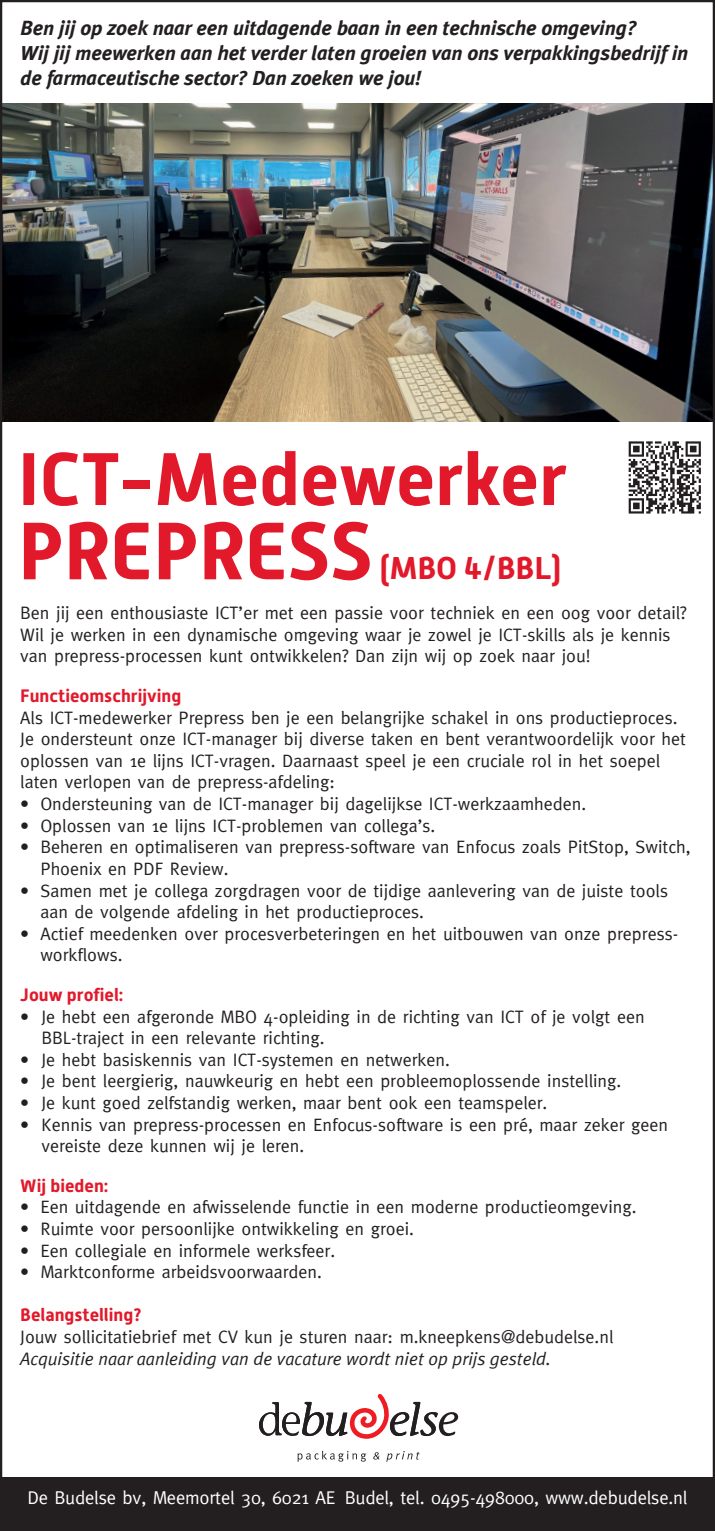
<style>
.page{position:relative;width:715px;height:1531px;background:#fff}
.page>*{position:absolute;margin:0;border:0;box-sizing:border-box;transform-origin:0 0}
.t1{font:700 81px "Alwyn New";color:#e2192b}
.t2{font:700 74.25px "Alwyn New";color:#e2192b}
.t3{font:700 31.5px "Alwyn New";color:#e2192b}
.t4{font:italic 700 20.25px/24.8px "Meta Plus";letter-spacing:-.01em;color:#231f20}
.t5{font:18.45px "Meta";letter-spacing:-.01em;color:#fff}
.t6{font:18px/21.6px "Meta";color:#231f20}
.t7{font:italic 18px "Meta Plus Normal";color:#231f20}
.t8{font:700 18px "Alwyn New";color:#e2192b}
</style>
<div class="page">
<svg style="left:297px;top:1451px;width:69px;height:11px"></svg>
<svg style="left:373px;top:1452px;width:6px;height:7px"></svg>
<svg style="left:386px;top:1451px;width:33px;height:11px"></svg>
<svg style="left:259px;top:1394px;width:199px;height:45px"></svg>
<svg style="left:628px;top:441px;width:73px;height:73px"></svg>
<svg style="left:628px;top:441px;width:72px;height:72px"></svg>
<img style="left:3px;top:103px;width:708px;height:318px">
<div style="left:0;top:1478px;width:714px;height:53px;background:#231f20"></div>
<p class="t4" style="left:20px;top:16px;width:669px">Ben jij op zoek naar een uitdagende baan in een technische omgeving?<br>Wij jij meewerken aan het verder laten groeien van ons verpakkingsbedrijf in de farmaceutische sector? Dan zoeken we jou!</p>
<h2 class="t2" style="left:18px;top:436px;width:550px">ICT-Medewerker</h2>
<h1 class="t1" style="left:18px;top:504px;width:356px">PREPRESS</h1>
<h3 class="t3" style="left:379px;top:550px;width:183px">(MBO 4/BBL)</h3>
<p class="t6" style="left:20px;top:602px;width:667px">Ben jij een enthousiaste ICT’er met een passie voor techniek en een oog voor detail?<br>Wil je werken in een dynamische omgeving waar je zowel je ICT-skills als je kennis van prepress-processen kunt ontwikkelen? Dan zijn wij op zoek naar jou!</p>
<p class="t8" style="left:20px;top:685px;width:162px">Functieomschrijving</p>
<p class="t6" style="left:20px;top:706px;width:666px">Als ICT-medewerker Prepress ben je een belangrijke schakel in ons productieproces.<br>Je ondersteunt onze ICT-manager bij diverse taken en bent verantwoordelijk voor het oplossen van 1e lijns ICT-vragen. Daarnaast speel je een cruciale rol in het soepel laten verlopen van de prepress-afdeling:</p>
<p class="t6" style="left:20px;top:793px;width:567px">• Ondersteuning van de ICT-manager bij dagelijkse ICT-werkzaamheden.</p>
<p class="t6" style="left:20px;top:814px;width:416px">• Oplossen van 1e lijns ICT-problemen van collega’s.</p>
<p class="t6" style="left:40px;top:836px;width:651px;text-indent:-20px">• Beheren en optimaliseren van prepress-software van Enfocus zoals PitStop, Switch,<br>Phoenix en PDF Review.</p>
<p class="t6" style="left:40px;top:879px;width:629px;text-indent:-20px">• Samen met je collega zorgdragen voor de tijdige aanlevering van de juiste tools aan de volgende afdeling in het productieproces.</p>
<p class="t6" style="left:40px;top:922px;width:639px;text-indent:-20px">• Actief meedenken over procesverbeteringen en het uitbouwen van onze prepress&shy;workflows.</p>
<p class="t8" style="left:20px;top:984px;width:104px">Jouw profiel:</p>
<p class="t6" style="left:41px;top:1005px;width:604px;text-indent:-21px">• Je hebt een afgeronde MBO 4-opleiding in de richting van ICT of je volgt een<br>BBL-traject in een relevante richting.</p>
<p class="t6" style="left:20px;top:1048px;width:431px">• Je hebt basiskennis van ICT-systemen en netwerken.</p>
<p class="t6" style="left:20px;top:1070px;width:602px">• Je bent leergierig, nauwkeurig en hebt een probleemoplossende instelling.</p>
<p class="t6" style="left:20px;top:1091px;width:528px">• Je kunt goed zelfstandig werken, maar bent ook een teamspeler.</p>
<p class="t6" style="left:41px;top:1113px;width:628px;text-indent:-21px">• Kennis van prepress-processen en Enfocus-software is een pré, maar zeker geen vereiste deze kunnen wij je leren.</p>
<p class="t8" style="left:20px;top:1175px;width:90px">Wij bieden:</p>
<p class="t6" style="left:20px;top:1196px;width:617px">• Een uitdagende en afwisselende functie in een moderne productieomgeving.</p>
<p class="t6" style="left:20px;top:1217px;width:395px">• Ruimte voor persoonlijke ontwikkeling en groei.</p>
<p class="t6" style="left:20px;top:1239px;width:316px">• Een collegiale en informele werksfeer.</p>
<p class="t6" style="left:20px;top:1261px;width:303px">• Marktconforme arbeidsvoorwaarden.</p>
<p class="t8" style="left:20px;top:1304px;width:123px">Belangstelling?</p>
<p class="t6" style="left:20px;top:1325px;width:594px">Jouw sollicitatiebrief met CV kun je sturen naar: m.kneepkens@debudelse.nl</p>
<p class="t7" style="left:20px;top:1348px;width:532px">Acquisitie naar aanleiding van de vacature wordt niet op prijs gesteld.</p>
<p class="t5" style="left:27px;top:1486px;width:661px">De Budelse bv, Meemortel 30, 6021 AE Budel, tel. 0495-498000, www.debudelse.nl</p>
</div>
